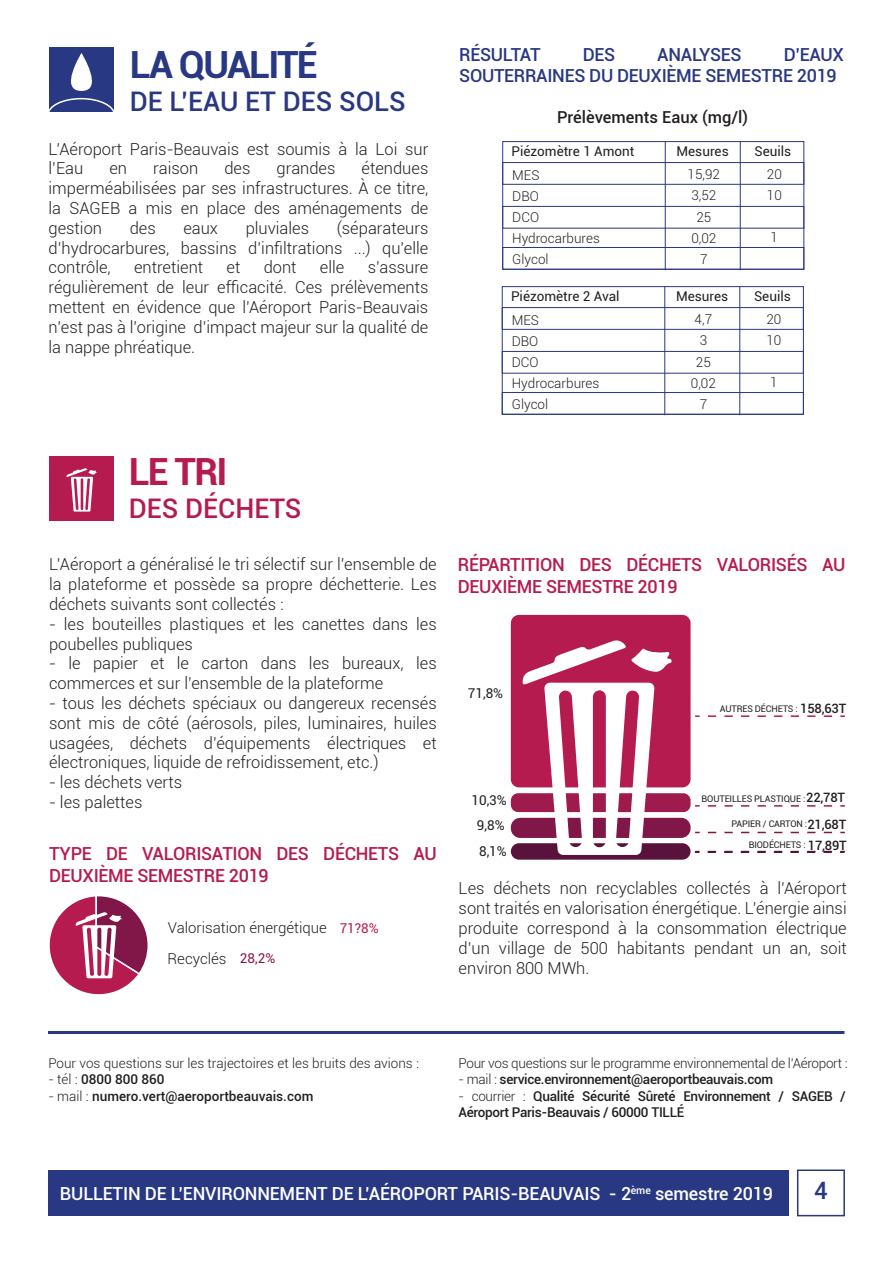
<style>
.page{position:relative;width:893px;height:1263px;background:#fff}
.page>*{position:absolute;margin:0;border:0;box-sizing:border-box;transform-origin:0 0}
.t1{font:700 37.5px "Roboto";letter-spacing:-.045em;color:#293882}
.t2{font:700 37.5px "Roboto";color:#b61b4f}
.t3{font:500 27px "Roboto";color:#293882}
.t4{font:500 27px "Roboto";color:#b61b4f}
.t5{font:500 24px "Roboto";color:#293882}
.t6{font:500 18px/21.6px "Roboto";letter-spacing:-.015em;color:#b61b4f}
.t7{font:500 18px "Roboto";letter-spacing:-.01em;color:#fff}
.t8{font:500 18px/21.6px "Roboto";letter-spacing:-.015em;color:#293882}
.t9{font:300 16.5px/19.8px "Roboto";color:#231f20;text-align:justify}
.t10{font:500 16.5px "Roboto";color:#231f20}
.t11{font:300 15px/31px "Roboto";color:#231f20}
.t12{font:300 13.5px/21px "Roboto";color:#231f20}
.t13{font:500 13.5px/16.2px "Roboto";letter-spacing:-.02em;color:#231f20}
.t14{font:13.5px/25.5px "Roboto";color:#231f20;text-align:center}
.t15{font:300 13.5px "Roboto";letter-spacing:-.02em;color:#231f20}
.t16{font:500 13.5px "Roboto";color:#231f20}
.t17{font:13.5px "Roboto";color:#b61b4f}
.t18{font:13.5px "Roboto";color:#801748}
.t19{font:9.15px "Roboto";letter-spacing:-.015em;color:#231f20}
.s1{font-weight:500;font-size:12.9px}
.s2{font-weight:300}
</style>
<div class="page">
<div style="left:48px;top:1170px;width:740px;height:46px;background:#293882"></div>
<div style="left:797px;top:1169px;width:48px;height:47px;border:2px solid #293882"></div>
<div style="left:49px;top:456px;width:65px;height:65px;background:#b61b4f"></div>
<svg style="left:66px;top:468px;width:31px;height:44px"></svg>
<div style="left:49px;top:47px;width:65px;height:65px;background:#293882"></div>
<svg style="left:71px;top:53px;width:21px;height:38px"></svg>
<div style="left:47px;top:98px;width:68px;height:34px;border:2px solid #fff;border-radius:50%"></div>
<div style="left:502px;top:141px;width:302px;height:129px;border:1px solid #293882"></div>
<hr style="left:665px;top:142px;width:1px;height:128px;background:#293882">
<div style="left:502px;top:162px;width:302px;height:23px;border:1px solid #293882"></div>
<div style="left:502px;top:206px;width:302px;height:23px;border:1px solid #293882"></div>
<div style="left:502px;top:247px;width:302px;height:23px;border:1px solid #293882"></div>
<hr style="left:740px;top:142px;width:1px;height:128px;background:#293882">
<div style="left:502px;top:286px;width:302px;height:129px;border:1px solid #293882"></div>
<hr style="left:664px;top:287px;width:1px;height:128px;background:#293882">
<div style="left:502px;top:307px;width:302px;height:23px;border:1px solid #293882"></div>
<div style="left:502px;top:351px;width:302px;height:23px;border:1px solid #293882"></div>
<div style="left:502px;top:392px;width:302px;height:23px;border:1px solid #293882"></div>
<hr style="left:739px;top:287px;width:1px;height:128px;background:#293882">
<hr style="left:48px;top:1031px;width:796px;height:3px;background:#293882">
<svg style="left:707px;top:851px;width:138px;height:2px"></svg>
<div style="left:511px;top:615px;width:180px;height:172px;background:#b61b4f;border-radius:8px"></div>
<div style="left:511px;top:793px;width:180px;height:19px;background:#9f1b4d;border-radius:7px"></div>
<div style="left:511px;top:818px;width:180px;height:20px;background:#801748;border-radius:9px"></div>
<div style="left:511px;top:843px;width:180px;height:17px;background:#58123c;border-radius:8px"></div>
<svg style="left:522px;top:640px;width:150px;height:215px"></svg>
<svg style="left:708px;top:715px;width:137px;height:2px"></svg>
<svg style="left:708px;top:805px;width:137px;height:2px"></svg>
<svg style="left:708px;top:832px;width:137px;height:1px"></svg>
<svg style="left:49px;top:896px;width:99px;height:99px"></svg>
<h1 class="t1" style="left:130px;top:38px;width:189px">LA QUALITÉ</h1>
<h2 class="t3" style="left:130px;top:82px;width:277px">DE L’EAU ET DES SOLS</h2>
<p class="t9" style="left:49px;top:138px;width:381px">L’Aéroport Paris-Beauvais est soumis à la Loi sur l’Eau</p>
<p class="t9" style="left:49px;top:158px;width:381px;text-indent:313px">étendues imperméabilisées par ses infrastructures. À ce titre, la SAGEB a mis en place des aménagements de gestion</p>
<p class="t9" style="left:109px;top:158px;width:19px">en</p>
<p class="t9" style="left:153px;top:158px;width:47px">raison</p>
<p class="t9" style="left:224px;top:158px;width:28px">des</p>
<p class="t9" style="left:277px;top:158px;width:60px">grandes</p>
<p class="t9" style="left:49px;top:218px;width:381px;text-indent:288px">(séparateurs d’hydrocarbures, bassins d’infiltrations ...) qu’elle contrôle,</p>
<p class="t9" style="left:130px;top:218px;width:28px">des</p>
<p class="t9" style="left:183px;top:218px;width:36px">eaux</p>
<p class="t9" style="left:246px;top:218px;width:65px">pluviales</p>
<p class="t9" style="left:134px;top:257px;width:71px">entretient</p>
<p class="t9" style="left:227px;top:257px;width:15px">et</p>
<p class="t9" style="left:264px;top:257px;width:34px">dont</p>
<p class="t9" style="left:320px;top:257px;width:26px">elle</p>
<p class="t9" style="left:49px;top:257px;width:381px;text-indent:319px">s’assure régulièrement de leur efficacité. Ces prélèvements mettent en évidence que l’Aéroport Paris-Beauvais n’est pas à l’origine d’impact majeur sur la qualité de la nappe phréatique.</p>
<h1 class="t2" style="left:129px;top:445px;width:100px">LE TRI</h1>
<h2 class="t4" style="left:129px;top:489px;width:174px">DES DÉCHETS</h2>
<p class="t9" style="left:49px;top:554px;width:389px">L’Aéroport a généralisé le tri sélectif sur l’ensemble de la plateforme et possède sa propre déchetterie. Les déchets suivants sont collectés :</p>
<p class="t9" style="left:49px;top:613px;width:389px">- les bouteilles plastiques et les canettes dans les poubelles publiques</p>
<p class="t9" style="left:49px;top:653px;width:389px">- le papier et le carton dans les bureaux, les commerces et sur l’ensemble de la plateforme</p>
<p class="t9" style="left:49px;top:693px;width:389px">- tous les déchets spéciaux ou dangereux recensés sont mis de côté (aérosols, piles, luminaires, huiles usagées, déchets d’équipements électriques et électroniques, liquide de refroidissement, etc.)</p>
<p class="t9" style="left:49px;top:772px;width:135px">- les déchets verts</p>
<p class="t9" style="left:49px;top:792px;width:95px">- les palettes</p>
<p class="t6" style="left:49px;top:842px;width:389px">TYPE DE VALORISATION DES DÉCHETS AU<br>DEUXIÈME SEMESTRE 2019</p>
<p class="t11" style="left:168px;top:911px;width:161px">Valorisation énergétique<br>Recyclés</p>
<p class="t17" style="left:340px;top:918px;width:41px">71?8%</p>
<p class="t18" style="left:240px;top:949px;width:37px">28,2%</p>
<p class="t8" style="left:459px;top:43px;width:83px">RÉSULTAT</p>
<p class="t8" style="left:583px;top:43px;width:34px">DES</p>
<p class="t8" style="left:657px;top:43px;width:86px">ANALYSES</p>
<p class="t8" style="left:459px;top:43px;width:386px;text-indent:324px">D’EAUX<br>SOUTERRAINES DU DEUXIÈME SEMESTRE 2019</p>
<p class="t10" style="left:557px;top:105px;width:193px">Prélèvements Eaux (mg/l)</p>
<p class="t14" style="left:511px;top:138px;width:125px">Piézomètre 1 Amont</p>
<p class="t14" style="left:676px;top:138px;width:54px">Mesures</p>
<p class="t14" style="left:754px;top:138px;width:38px">Seuils</p>
<p class="t12" style="left:512px;top:164px;width:89px">MES<br>DBO<br>DCO<br>Hydrocarbures<br>Glycol</p>
<p class="t12" style="left:688px;top:163px;width:34px">15,92<br>3,52</p>
<p class="t12" style="left:767px;top:163px;width:16px">20<br>10</p>
<p class="t12" style="left:771px;top:226px;width:9px">1</p>
<p class="t12" style="left:691px;top:207px;width:27px;text-align:center">25<br>0,02<br>7</p>
<p class="t14" style="left:511px;top:283px;width:110px">Piézomètre 2 Aval</p>
<p class="t14" style="left:676px;top:283px;width:54px">Mesures</p>
<p class="t14" style="left:754px;top:283px;width:38px">Seuils</p>
<p class="t12" style="left:512px;top:309px;width:89px">MES<br>DBO<br>DCO<br>Hydrocarbures<br>Glycol</p>
<p class="t12" style="left:695px;top:308px;width:19px;text-align:center">4,7<br>3</p>
<p class="t12" style="left:766px;top:308px;width:16px">20<br>10</p>
<p class="t12" style="left:770px;top:371px;width:9px">1</p>
<p class="t12" style="left:691px;top:352px;width:27px;text-align:center">25<br>0,02<br>7</p>
<p class="t6" style="left:458px;top:554px;width:389px">RÉPARTITION DES DÉCHETS VALORISÉS AU<br>DEUXIÈME SEMESTRE 2019</p>
<p class="t14" style="left:468px;top:680px;width:37px">71,8%</p>
<p class="t14" style="left:471px;top:786px;width:37px">10,3%<br>9,8%<br>8,1%</p>
<p class="t19" style="left:720px;top:702px;width:128px">AUTRES DÉCHETS : <span class="s1">158,63T</span></p>
<p class="t19" style="left:702px;top:793px;width:145px">BOUTEILLES PLASTIQUE :<span class="s1">22,78T</span></p>
<p class="t19" style="left:731px;top:818px;width:116px">PAPIER / CARTON :<span class="s1">21,68T</span></p>
<p class="t19" style="left:749px;top:838px;width:100px">BIODÉCHETS : <span class="s1">17,89T</span></p>
<p class="t9" style="left:459px;top:878px;width:390px">Les déchets non recyclables collectés à l’Aéroport sont traités en valorisation énergétique. L’énergie ainsi produite correspond à la consommation électrique d’un village de 500 habitants pendant un an, soit environ 800 MWh.</p>
<p class="t12" style="left:48px;top:1052px;width:372px">Pour vos questions sur les trajectoires et les bruits des avions :</p>
<p class="t16" style="left:48px;top:1070px;width:118px"><span class="s2">- tél :</span> 0800 800 860</p>
<p class="t16" style="left:48px;top:1086px;width:267px"><span class="s2">- mail :</span> numero.vert@aeroportbeauvais.com</p>
<p class="t15" style="left:459px;top:1054px;width:391px">Pour vos questions sur le programme environnemental de l’Aéroport :</p>
<p class="t13" style="left:459px;top:1071px;width:316px"><span class="s2">- mail :</span> service.environnement@aeroportbeauvais.com</p>
<p class="t13" style="left:459px;top:1087px;width:389px"><span class="s2">- courrier :</span> Qualité Sécurité Sûreté Environnement / SAGEB /<br>Aéroport Paris-Beauvais / 60000 TILLÉ</p>
<p class="t7" style="left:60px;top:1181px;width:715px">BULLETIN DE L’ENVIRONNEMENT DE L’AÉROPORT PARIS-BEAUVAIS - 2<sup>ème</sup> semestre 2019</p>
<h3 class="t5" style="left:814px;top:1174px;width:15px">4</h3>
</div>
